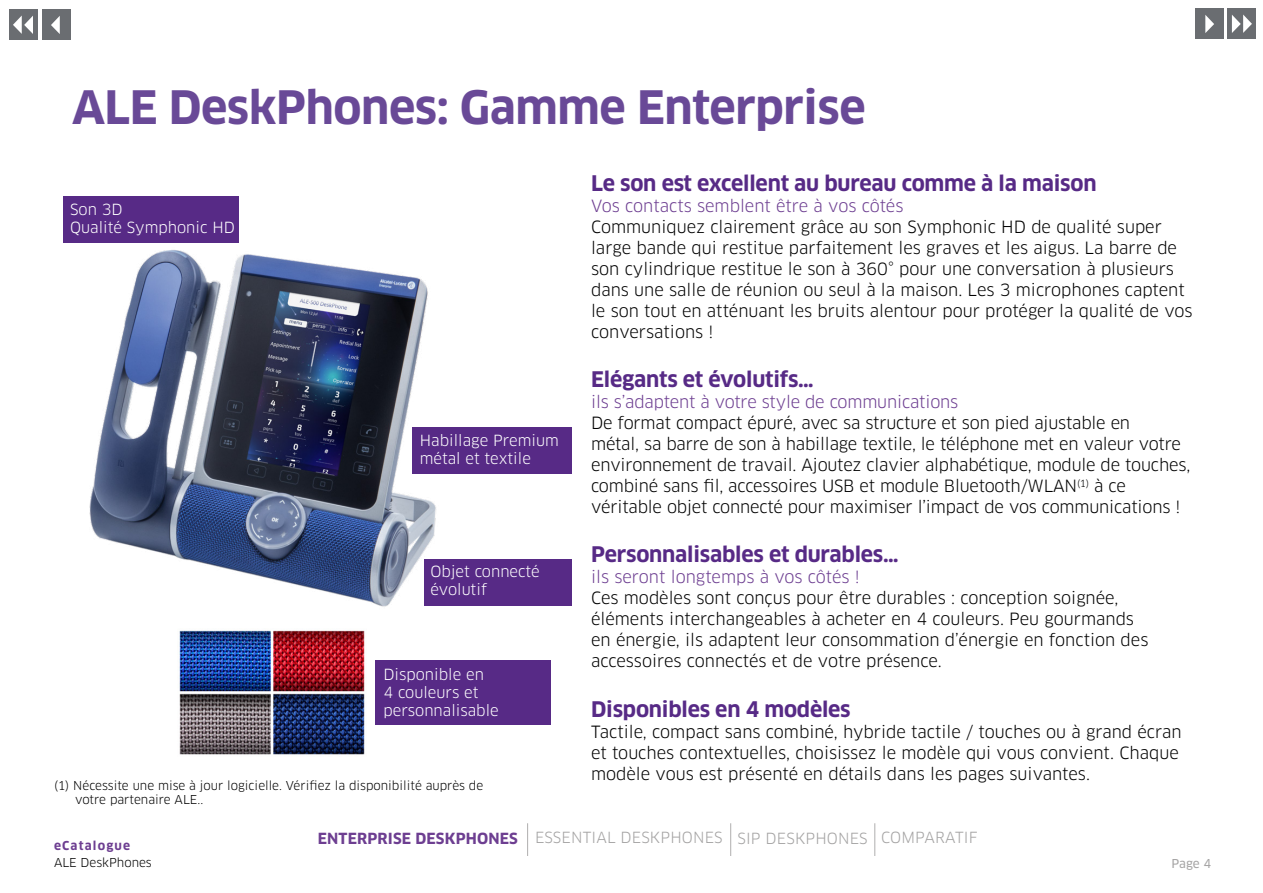
<style>
.page{position:relative;width:1263px;height:893px;background:#fff}
.page>*{position:absolute;margin:0;border:0;box-sizing:border-box;transform-origin:0 0}
.t1{font:700 45px "Clan OT";letter-spacing:-.01em;color:#694997}
.t2{font:700 21px "Clan OT";letter-spacing:-.01em;color:#572a86}
.t3{font:16.5px/21px "Clan OT";color:#000}
.t4{font:16.5px "Clan OT";letter-spacing:-.01em;color:#6d3e91}
.t5{font:15px/18px "Clan OT";color:#fff}
.t6{font:15px "Clan OT";letter-spacing:.01em;color:#a5a4a4}
.t7{font:12px/14.4px "Clan OT";color:#000}
.t8{font:700 12px "Clan OT";letter-spacing:.1em;color:#6d3e91}
.t9{font:12px "Clan OT News";color:#a6a5a5}
.s1{font-weight:700;color:#6d3e91}
</style>
<div class="page">
<div style="left:375px;top:661px;width:176px;height:64px;background:#572a86"></div>
<div style="left:424px;top:559px;width:147px;height:46px;background:#572a86"></div>
<div style="left:412px;top:427px;width:159px;height:46px;background:#572a86"></div>
<div style="left:64px;top:196px;width:175px;height:46px;background:#572a86"></div>
<div style="left:9px;top:9px;width:29px;height:31px;background:#6a6d71"></div>
<svg style="left:13px;top:16px;width:20px;height:18px"></svg>
<div style="left:1227px;top:9px;width:28px;height:30px;background:#6a6d71"></div>
<svg style="left:1232px;top:15px;width:20px;height:18px"></svg>
<div style="left:42px;top:9px;width:28px;height:31px;background:#6a6d71"></div>
<svg style="left:51px;top:16px;width:9px;height:18px"></svg>
<div style="left:1195px;top:9px;width:28px;height:30px;background:#6a6d71"></div>
<svg style="left:1205px;top:15px;width:9px;height:18px"></svg>
<img style="left:77px;top:242px;width:371px;height:365px">
<hr style="left:527px;top:823px;width:1px;height:33px;background:#a6a5a5">
<hr style="left:874px;top:823px;width:1px;height:33px;background:#a6a5a5">
<hr style="left:730px;top:823px;width:1px;height:33px;background:#a6a5a5">
<img style="left:179px;top:630px;width:186px;height:125px">
<h1 class="t1" style="left:72px;top:82px;width:795px">ALE DeskPhones: Gamme Enterprise</h1>
<p class="t2" style="left:591px;top:171px;width:507px">Le son est excellent au bureau comme à la maison</p>
<p class="t4" style="left:591px;top:196px;width:314px">Vos contacts semblent être à vos côtés</p>
<p class="t3" style="left:591px;top:216px;width:603px">Communiquez clairement grâce au son Symphonic HD de qualité super large bande qui restitue parfaitement les graves et les aigus. La barre de son cylindrique restitue le son à 360° pour une conversation à plusieurs dans une salle de réunion ou seul à la maison. Les 3 microphones captent le son tout en atténuant les bruits alentour pour protéger la qualité de vos conversations !</p>
<p class="t2" style="left:591px;top:367px;width:224px">Elégants et évolutifs…</p>
<p class="t4" style="left:591px;top:392px;width:369px">ils s’adaptent à votre style de communications</p>
<p class="t3" style="left:591px;top:413px;width:601px">De format compact épuré, avec sa structure et son pied ajustable en<br>métal, sa barre de son à habillage textile, le téléphone met en valeur votre environnement de travail. Ajoutez clavier alphabétique, module de touches, combiné sans fil, accessoires USB et module Bluetooth/WLAN<sup>(1)</sup> à ce véritable objet connecté pour maximiser l’impact de vos communications !</p>
<p class="t2" style="left:591px;top:542px;width:309px">Personnalisables et durables…</p>
<p class="t4" style="left:591px;top:567px;width:270px">ils seront longtemps à vos côtés !</p>
<p class="t3" style="left:591px;top:588px;width:559px">Ces modèles sont conçus pour être durables : conception soignée, éléments interchangeables à acheter en 4 couleurs. Peu gourmands en énergie, ils adaptent leur consommation d’énergie en fonction des accessoires connectés et de votre présence.</p>
<p class="t2" style="left:591px;top:697px;width:261px">Disponibles en 4 modèles</p>
<p class="t3" style="left:591px;top:721px;width:592px">Tactile, compact sans combiné, hybride tactile / touches ou à grand écran et touches contextuelles, choisissez le modèle qui vous convient. Chaque modèle vous est présenté en détails dans les pages suivantes.</p>
<p class="t5" style="left:70px;top:201px;width:166px">Son 3D<br>Qualité Symphonic HD</p>
<p class="t5" style="left:420px;top:431px;width:140px">Habillage Premium métal et textile</p>
<p class="t5" style="left:431px;top:563px;width:111px">Objet connecté évolutif</p>
<p class="t5" style="left:383px;top:665px;width:117px">Disponible en<br>4 couleurs et personnalisable</p>
<p class="t7" style="left:75px;top:778px;width:410px;text-indent:-21px">(1) Nécessite une mise à jour logicielle. Vérifiez la disponibilité auprès de votre partenaire ALE..</p>
<p class="t8" style="left:54px;top:839px;width:78px">eCatalogue</p>
<p class="t7" style="left:54px;top:855px;width:99px">ALE DeskPhones</p>
<p class="t6" style="left:318px;top:829px;width:661px"><span class="s1">ENTERPRISE DESKPHONES</span> ESSENTIAL DESKPHONES SIP DESKPHONES COMPARATIF</p>
<p class="t9" style="left:1171px;top:857px;width:41px">Page 4</p>
</div>
